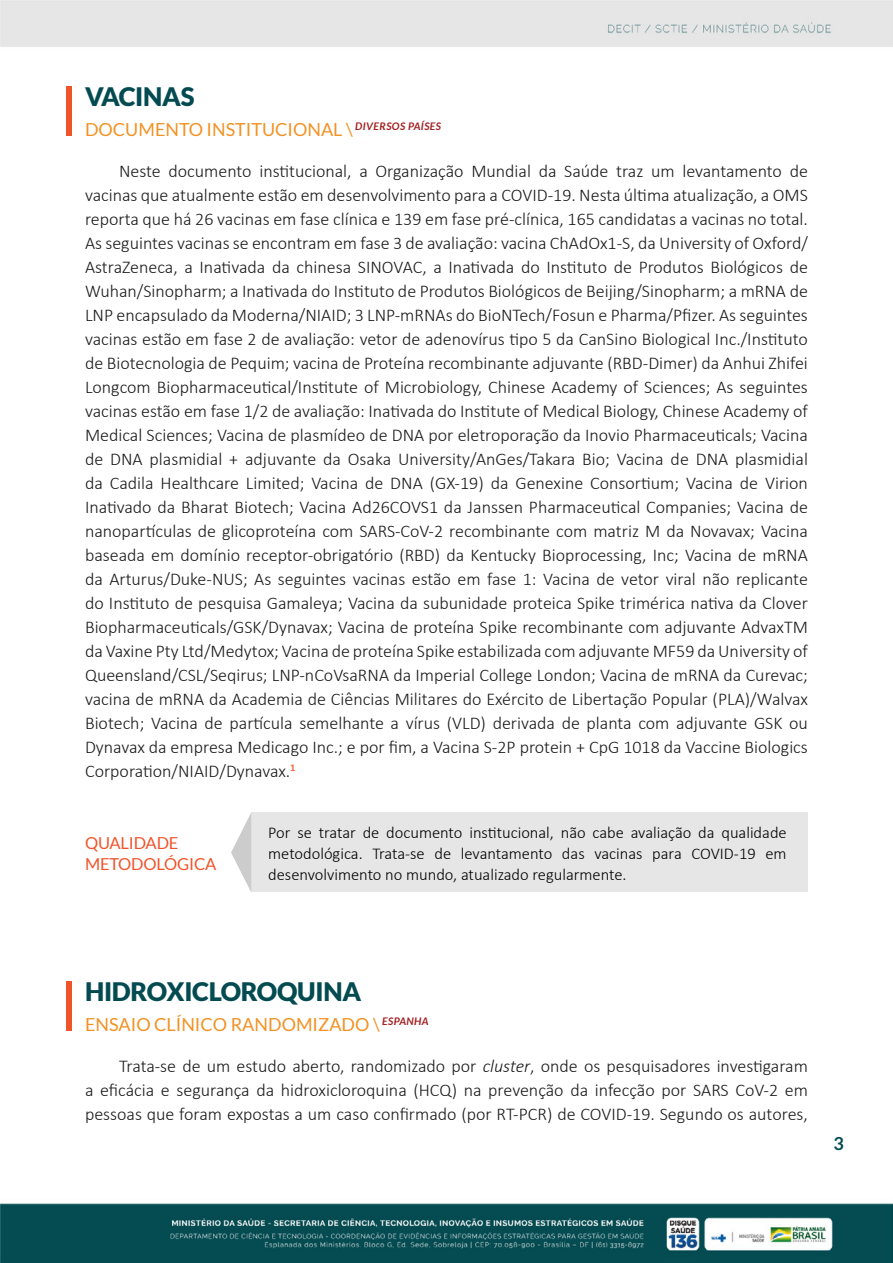
<style>
.page{position:relative;width:893px;height:1263px;background:#fff}
.page>*{position:absolute;margin:0;border:0;box-sizing:border-box;transform-origin:0 0}
.t1{font:900 25.5px "Lato";letter-spacing:-.01em;color:#034b51}
.t2{font:300 18px/24px "Calibri";color:#1a1a1a;text-align:justify}
.t3{font:18px "Lato";color:#f29224}
.t4{font:700 18px "Lato";color:#034b51}
.t5{font:300 16.5px/21px "Calibri";color:#000;text-align:justify}
.t6{font:16.5px/21px "Lato";letter-spacing:-.01em;color:#f0542b}
.s1{font-style:italic}
</style>
<div class="page">
<img style="left:0;top:0;width:893px;height:1263px">
<div style="left:85px;top:812px;width:146px;height:80px;background:#fff"></div>
<div style="left:251px;top:812px;width:557px;height:80px;background:#e6e6e6"></div>
<svg style="left:231px;top:812px;width:20px;height:80px"></svg>
<div style="left:66px;top:86px;width:6px;height:50px;background:#f0542b"></div>
<div style="left:66px;top:981px;width:6px;height:50px;background:#f0542b"></div>
<h1 class="t1" style="left:85px;top:81px;width:111px">VACINAS</h1>
<p class="t3" style="left:85px;top:119px;width:358px">DOCUMENTO INSTITUCIONAL \ <sup>DIVERSOS</sup> <sup>PAÍSES</sup></p>
<p class="t2" style="left:85px;top:159px;width:724px;text-indent:34px">Neste documento institucional, a Organização Mundial da Saúde traz um levantamento de vacinas que atualmente estão em desenvolvimento para a COVID-19. Nesta última atualização, a OMS reporta que há 26 vacinas em fase clínica e 139 em fase pré-clínica, 165 candidatas a vacinas no total.<br>As seguintes vacinas se encontram em fase 3 de avaliação: vacina ChAdOx1-S, da University of Oxford/ AstraZeneca, a Inativada da chinesa SINOVAC, a Inativada do Instituto de Produtos Biológicos de Wuhan/Sinopharm; a Inativada do Instituto de Produtos Biológicos de Beijing/Sinopharm; a mRNA de LNP encapsulado da Moderna/NIAID; 3 LNP-mRNAs do BioNTech/Fosun e Pharma/Pfizer. As seguintes vacinas estão em fase 2 de avaliação: vetor de adenovírus tipo 5 da CanSino Biological Inc./Instituto de Biotecnologia de Pequim; vacina de Proteína recombinante adjuvante (RBD-Dimer) da Anhui Zhifei Longcom Biopharmaceutical/Institute of Microbiology, Chinese Academy of Sciences; As seguintes vacinas estão em fase 1/2 de avaliação: Inativada do Institute of Medical Biology, Chinese Academy of Medical Sciences; Vacina de plasmídeo de DNA por eletroporação da Inovio Pharmaceuticals; Vacina de DNA plasmidial + adjuvante da Osaka University/AnGes/Takara Bio; Vacina de DNA plasmidial da Cadila Healthcare Limited; Vacina de DNA (GX-19) da Genexine Consortium; Vacina de Virion Inativado da Bharat Biotech; Vacina Ad26COVS1 da Janssen Pharmaceutical Companies; Vacina de nanopartículas de glicoproteína com SARS-CoV-2 recombinante com matriz M da Novavax; Vacina baseada em domínio receptor-obrigatório (RBD) da Kentucky Bioprocessing, Inc; Vacina de mRNA da Arturus/Duke-NUS; As seguintes vacinas estão em fase 1: Vacina de vetor viral não replicante do Instituto de pesquisa Gamaleya; Vacina da subunidade proteica Spike trimérica nativa da Clover Biopharmaceuticals/GSK/Dynavax; Vacina de proteína Spike recombinante com adjuvante AdvaxTM da Vaxine Pty Ltd/Medytox; Vacina de proteína Spike estabilizada com adjuvante MF59 da University of Queensland/CSL/Seqirus; LNP-nCoVsaRNA da Imperial College London; Vacina de mRNA da Curevac; vacina de mRNA da Academia de Ciências Militares do Exército de Libertação Popular (PLA)/Walvax Biotech; Vacina de partícula semelhante a vírus (VLD) derivada de planta com adjuvante GSK ou Dynavax da empresa Medicago Inc.; e por fim, a Vacina S-2P protein + CpG 1018 da Vaccine Biologics Corporation/NIAID/Dynavax.<sup>1</sup></p>
<p class="t6" style="left:85px;top:832px;width:133px">QUALIDADE<br>METODOLÓGICA</p>
<p class="t5" style="left:268px;top:821px;width:520px">Por se tratar de documento institucional, não cabe avaliação da qualidade metodológica. Trata-se de levantamento das vacinas para COVID-19 em desenvolvimento no mundo, atualizado regularmente.</p>
<h1 class="t1" style="left:85px;top:976px;width:278px">HIDROXICLOROQUINA</h1>
<p class="t3" style="left:85px;top:1014px;width:345px">ENSAIO CLÍNICO RANDOMIZADO \ <sup>ESPANHA</sup></p>
<p class="t2" style="left:85px;top:1053px;width:724px;text-indent:34px">Trata-se de um estudo aberto, randomizado por <span class="s1">cluster</span>, onde os pesquisadores investigaram a eficácia e segurança da hidroxicloroquina (HCQ) na prevenção da infecção por SARS CoV-2 em pessoas que foram expostas a um caso confirmado (por RT-PCR) de COVID-19. Segundo os autores,</p>
<p class="t4" style="left:833px;top:1133px;width:12px">3</p>
</div>
